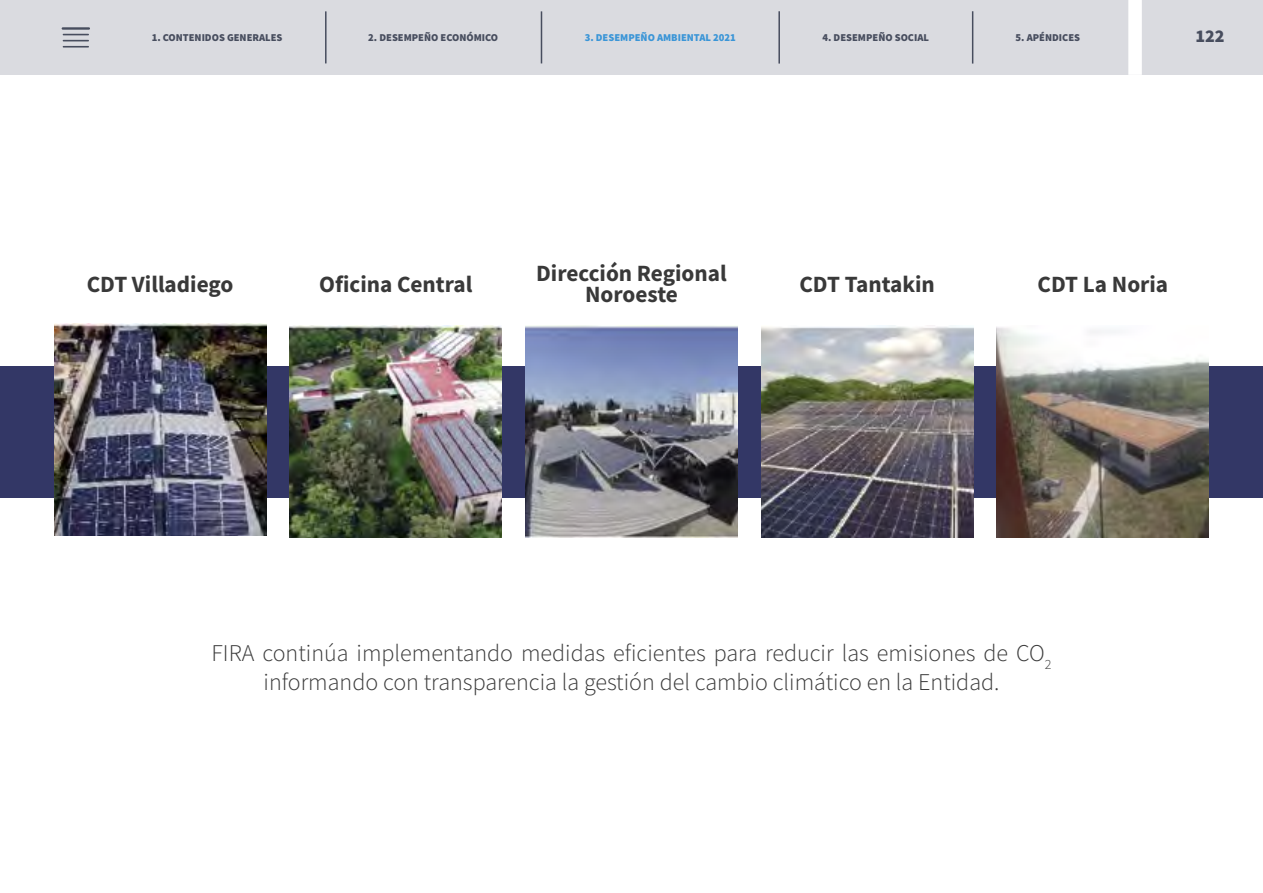
<style>
.page{position:relative;width:1263px;height:893px;background:#fff}
.page>*{position:absolute;margin:0;border:0;box-sizing:border-box;transform-origin:0 0}
.Body{font:300 24px/28.8px "Source Sans Pro";color:#393939;text-align:center}
.Body-2{font:700 23.25px/21.6px "Source Sans Pro";color:#393939;text-align:center}
.t1{font:900 18px "Source Sans Pro";color:#474d5e}
.t2{font:900 10.5px "Source Sans Pro";color:#474d5e}
.t3{font:900 10.5px "Source Sans Pro";color:#3a95d7}
</style>
<div class="page">
<div style="left:0;top:366px;width:1263px;height:131px;background:#333766"></div>
<img style="left:290px;top:326px;width:212px;height:212px">
<img style="left:54px;top:323px;width:212px;height:212px">
<img style="left:997px;top:327px;width:212px;height:211px">
<img style="left:761px;top:326px;width:212px;height:212px">
<img style="left:525px;top:326px;width:212px;height:212px">
<div style="left:0;top:0;width:1263px;height:75px;background:#dadbe0"></div>
<hr style="left:62px;top:27px;width:28px;height:3px;background:#474d5e">
<svg style="left:63px;top:34px;width:26px;height:7px"></svg>
<hr style="left:63px;top:46px;width:26px;height:2px;background:#474d5e">
<hr style="left:325px;top:11px;width:2px;height:52px;background:#474d5e">
<hr style="left:541px;top:11px;width:1px;height:52px;background:#474d5e">
<hr style="left:778px;top:11px;width:2px;height:53px;background:#474d5e">
<hr style="left:972px;top:11px;width:1px;height:53px;background:#474d5e">
<div style="left:1128px;top:0;width:14px;height:75px;background:#fff"></div>
<p class="t2" style="left:152px;top:31px;width:132px">1. CONTENIDOS GENERALES</p>
<p class="t2" style="left:368px;top:31px;width:131px">2. DESEMPEÑO ECONÓMICO</p>
<p class="t3" style="left:585px;top:31px;width:153px">3. DESEMPEÑO AMBIENTAL 2021</p>
<p class="t2" style="left:822px;top:30px;width:108px">4. DESEMPEÑO SOCIAL</p>
<p class="t2" style="left:1016px;top:30px;width:66px">5. APÉNDICES</p>
<p class="t1" style="left:1195px;top:24px;width:31px">122</p>
<p class="Body-2" style="left:536px;top:262px;width:192px">Dirección Regional<br>Noroeste</p>
<p class="Body-2" style="left:87px;top:273px;width:148px">CDT Villadiego</p>
<p class="Body-2" style="left:319px;top:273px;width:155px">Oficina Central</p>
<p class="Body-2" style="left:799px;top:273px;width:137px">CDT Tantakin</p>
<p class="Body-2" style="left:1037px;top:273px;width:132px">CDT La Noria</p>
<p class="Body" style="left:211px;top:639px;width:841px">FIRA continúa implementando medidas eficientes para reducir las emisiones de CO<sub>2 </sub>informando con transparencia la gestión del cambio climático en la Entidad.</p>
</div>
